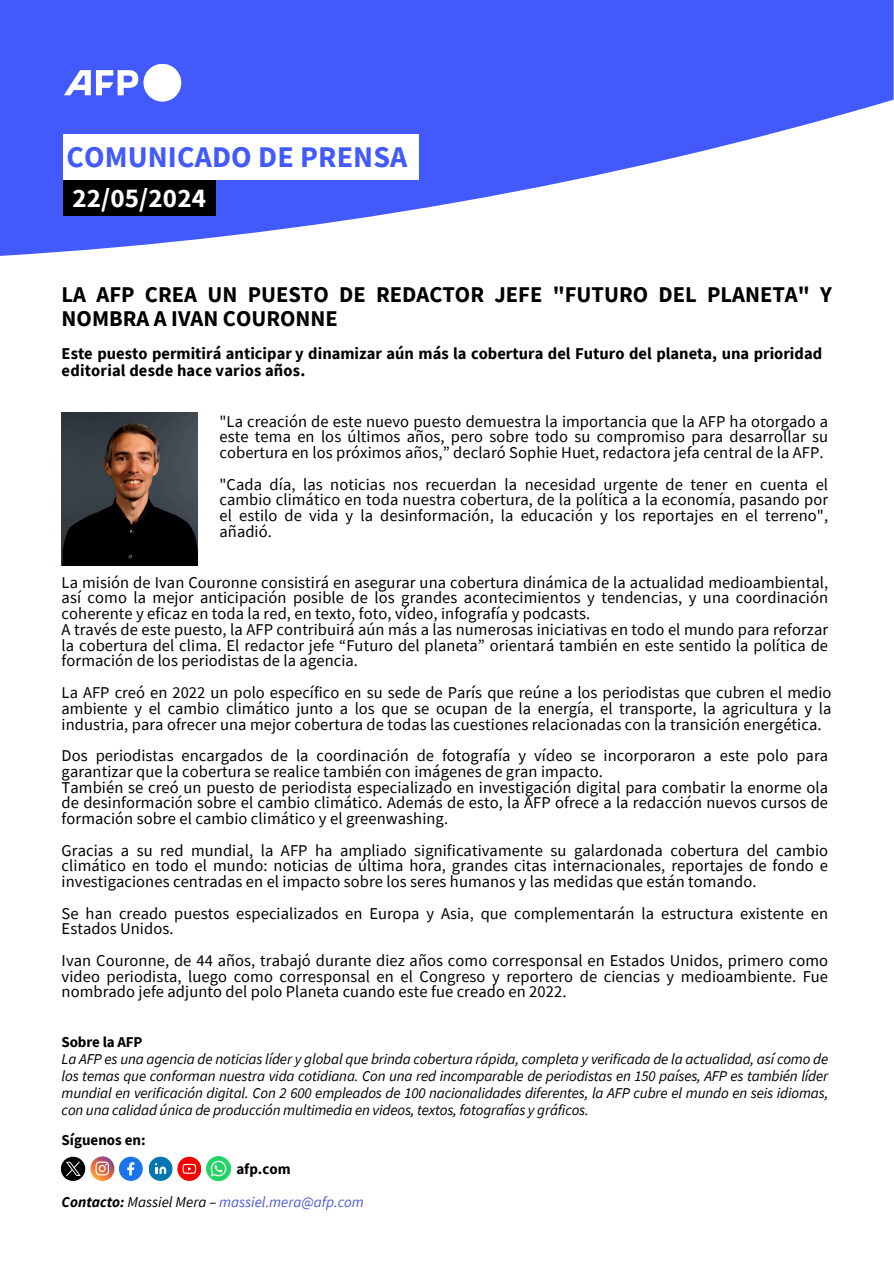
<style>
.page{position:relative;width:894px;height:1264px;background:#fff}
.page>*{position:absolute;margin:0;border:0;box-sizing:border-box;transform-origin:0 0}
.t1{font:700 30px "Source Sans Pro";letter-spacing:.005em;color:#425afb}
.t2{font:700 27px "Source Sans Pro";letter-spacing:.005em;color:#fff}
.t3{font:700 22.5px/23.7px "Source Sans Pro";color:#000}
.t4{font:16.5px/15.8px "Source Sans Pro";letter-spacing:.005em;color:#000;text-align:justify}
.t5{font:700 16.5px/16.8px "Source Sans Pro";color:#000}
.t6{font:italic 15px/16.8px "Source Sans Pro";letter-spacing:-.01em;color:#000}
.t7{font:italic 15px "Source Sans Pro";color:#4f5cd6}
.t8{font:700 15px "Source Sans Pro";color:#000}
.s1{font-weight:700;font-style:normal}
.s2{font-weight:700;color:#000}
.s3{color:#000}
</style>
<div class="page">
<svg style="left:0;top:0;width:893px;height:256px;fill:#425afb"></svg>
<div style="left:64px;top:180px;width:151px;height:36px;background:#000"></div>
<div style="left:64px;top:134px;width:354px;height:46px;background:#fff"></div>
<svg style="left:64px;top:64px;width:117px;height:38px"></svg>
<div style="left:119px;top:1156px;width:24px;height:24px;background:#1873ec;border-radius:50%"></div>
<svg style="left:127px;top:1162px;width:7px;height:13px"></svg>
<div style="left:148px;top:1156px;width:24px;height:24px;background:#0077b1;border-radius:50%"></div>
<svg style="left:155px;top:1163px;width:11px;height:10px"></svg>
<div style="left:177px;top:1156px;width:24px;height:24px;background:#f70000;border-radius:50%"></div>
<svg style="left:182px;top:1163px;width:14px;height:10px"></svg>
<img style="left:206px;top:1156px;width:24px;height:24px">
<svg style="left:61px;top:1156px;width:54px;height:24px"></svg>
<img style="left:62px;top:412px;width:136px;height:153px">
<h2 class="t1" style="left:66px;top:137px;width:342px">COMUNICADO DE PRENSA</h2>
<h1 class="t2" style="left:72px;top:181px;width:135px">22/05/2024</h1>
<p class="t3" style="left:62px;top:282px;width:771px">LA AFP CREA UN PUESTO DE REDACTOR JEFE "FUTURO DEL PLANETA" Y<br>NOMBRA A IVAN COURONNE</p>
<p class="t5" style="left:62px;top:345px;width:761px">Este puesto permitirá anticipar y dinamizar aún más la cobertura del Futuro del planeta, una prioridad editorial desde hace varios años.</p>
<p class="t4" style="left:219px;top:413px;width:610px">"La creación de este nuevo puesto demuestra la importancia que la AFP ha otorgado a este tema en los últimos años, pero sobre todo su compromiso para desarrollar su cobertura en los próximos años,” declaró Sophie Huet, redactora jefa central de la AFP.</p>
<p class="t4" style="left:219px;top:476px;width:610px">"Cada día, las noticias nos recuerdan la necesidad urgente de tener en cuenta el cambio climático en toda nuestra cobertura, de la política a la economía, pasando por el estilo de vida y la desinformación, la educación y los reportajes en el terreno", añadió.</p>
<p class="t4" style="left:62px;top:574px;width:767px;text-align:left">La misión de Ivan Couronne consistirá en asegurar una cobertura dinámica de la actualidad medioambiental, así como la mejor anticipación posible de los grandes acontecimientos y tendencias, y una coordinación coherente y eficaz en toda la red, en texto, foto, vídeo, infografía y podcasts.<br>A través de este puesto, la AFP contribuirá aún más a las numerosas iniciativas en todo el mundo para reforzar la cobertura del clima. El redactor jefe “Futuro del planeta” orientará también en este sentido la política de formación de los periodistas de la agencia.</p>
<p class="t4" style="left:62px;top:684px;width:771px">La AFP creó en 2022 un polo específico en su sede de París que reúne a los periodistas que cubren el medio ambiente y el cambio climático junto a los que se ocupan de la energía, el transporte, la agricultura y la industria, para ofrecer una mejor cobertura de todas las cuestiones relacionadas con la transición energética.</p>
<p class="t4" style="left:62px;top:747px;width:767px;text-align:left">Dos periodistas encargados de la coordinación de fotografía y vídeo se incorporaron a este polo para garantizar que la cobertura se realice también con imágenes de gran impacto.<br>También se creó un puesto de periodista especializado en investigación digital para combatir la enorme ola de desinformación sobre el cambio climático. Además de esto, la AFP ofrece a la redacción nuevos cursos de formación sobre el cambio climático y el greenwashing.</p>
<p class="t4" style="left:62px;top:841px;width:767px">Gracias a su red mundial, la AFP ha ampliado significativamente su galardonada cobertura del cambio climático en todo el mundo: noticias de última hora, grandes citas internacionales, reportajes de fondo e investigaciones centradas en el impacto sobre los seres humanos y las medidas que están tomando.</p>
<p class="t4" style="left:62px;top:904px;width:767px">Se han creado puestos especializados en Europa y Asia, que complementarán la estructura existente en<br>Estados Unidos.</p>
<p class="t4" style="left:62px;top:952px;width:767px">Ivan Couronne, de 44 años, trabajó durante diez años como corresponsal en Estados Unidos, primero como video periodista, luego como corresponsal en el Congreso y reportero de ciencias y medioambiente. Fue nombrado jefe adjunto del polo Planeta cuando este fue creado en 2022.</p>
<p class="t6" style="left:62px;top:1033px;width:768px"><span class="s1">Sobre la AFP<br></span>La AFP es una agencia de noticias líder y global que brinda cobertura rápida, completa y verificada de la actualidad, así como de los temas que conforman nuestra vida cotidiana. Con una red incomparable de periodistas en 150 países, AFP es también líder mundial en verificación digital. Con 2 600 empleados de 100 nacionalidades diferentes, la AFP cubre el mundo en seis idiomas, con una calidad única de producción multimedia en videos, textos, fotografías y gráficos.</p>
<p class="t8" style="left:62px;top:1130px;width:85px">Síguenos en:</p>
<p class="t8" style="left:236px;top:1158px;width:56px">afp.com</p>
<p class="t7" style="left:62px;top:1192px;width:304px"><span class="s2">Contacto:</span> <span class="s3">Massiel Mera –</span> massiel.mera@afp.com</p>
</div>
